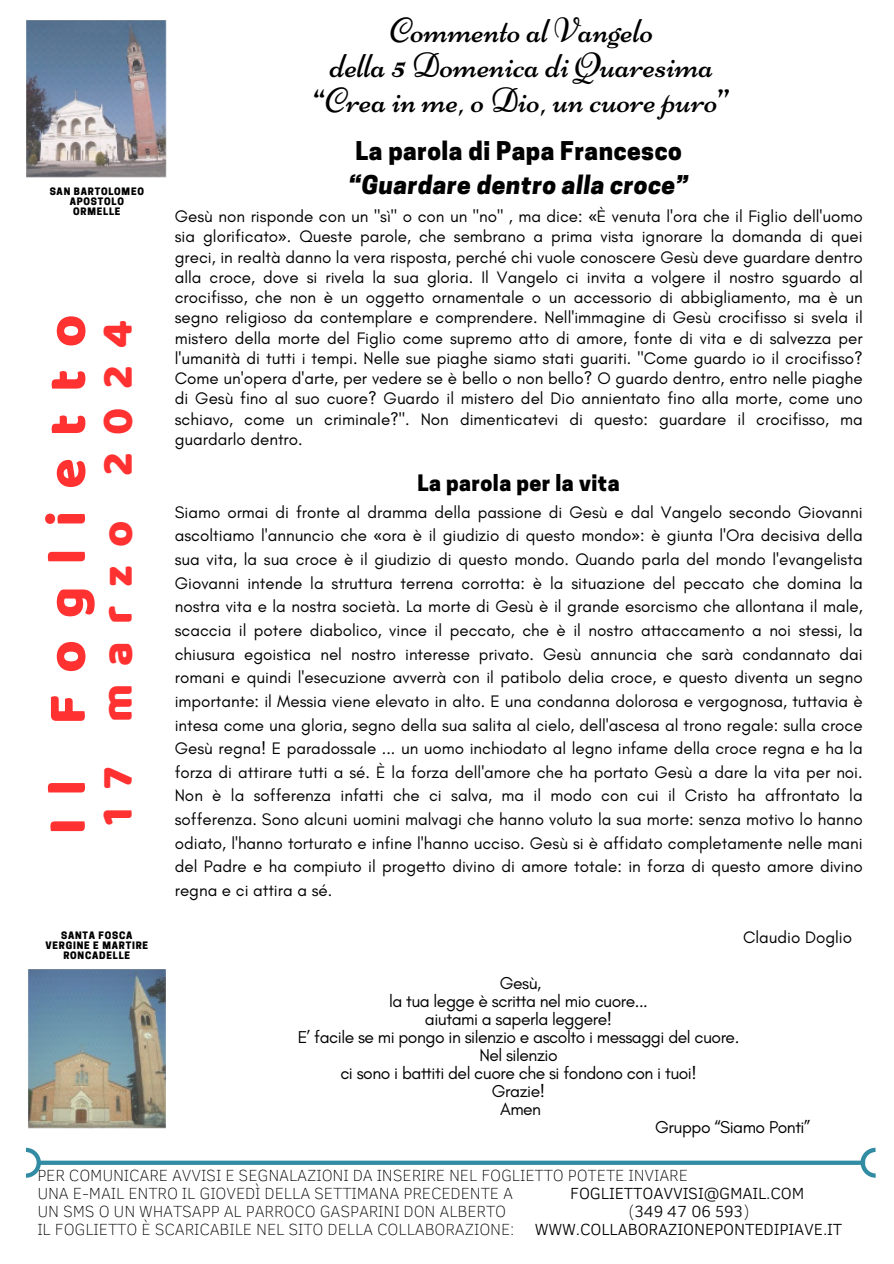
<style>
.page{position:relative;width:894px;height:1264px;background:#fff}
.page>*{position:absolute;margin:0;border:0;box-sizing:border-box;transform-origin:0 0}
.t1{font:55.5px "Baloo";letter-spacing:.4em;color:#ff3131}
.t2{font:45px "Baloo";letter-spacing:.4em;color:#ff3131}
.t3{font:35.25px/34.8px "Niconne";color:#000;text-align:center}
.t4{font:italic 800 24.3px/33.8px "Cooper Hewitt";letter-spacing:.02em;color:#000}
.t5{font:800 21.3px "Cooper Hewitt";letter-spacing:.02em;color:#000}
.t6{font:17.4px "Glacial Indifference";letter-spacing:-.025em;color:#000}
.t7{font:16.95px/23.7px "Glacial Indifference";color:#000;text-align:justify}
.t8{font:100 16.5px/18px "Clear Sans";letter-spacing:-.01em;color:#000}
.t9{font:300 16.5px "Clear Sans";letter-spacing:-.01em;color:#000}
.t10{font:800 9.6px "Cooper Hewitt";letter-spacing:.08em;color:#000}
.s1{font-style:normal}
.s2{font-family:"Noto Sans"}
.s3{font-weight:300}
</style>
<div class="page">
<img style="left:26px;top:20px;width:141px;height:158px">
<img style="left:28px;top:969px;width:137px;height:159px">
<svg style="left:26px;top:1147px;width:849px;height:30px"></svg>
<p class="t10" style="left:50px;top:188px;width:96px">SAN BARTOLOMEO</p>
<p class="t10" style="left:70px;top:198px;width:56px">APOSTOLO</p>
<p class="t10" style="left:73px;top:208px;width:49px">ORMELLE</p>
<p class="t1" style="left:33px;top:834px;width:521px;rotate:-90deg">Il Foglietto</p>
<p class="t2" style="left:90px;top:824px;width:505px;rotate:-90deg">17 marzo 2024</p>
<p class="t10" style="left:61px;top:931px;width:73px">SANTA FOSCA</p>
<h1 class="t10" style="left:45px;top:941px;width:104px">VERGINE E MARTIRE</h1>
<p class="t10" style="left:63px;top:951px;width:68px">RONCADELLE</p>
<h2 class="t3" style="left:313px;top:13px;width:418px">Commento al Vangelo<br>della 5 Domenica di Quaresima “Crea in me, o Dio, un cuore puro”</h2>
<p class="t4" style="left:348px;top:137px;width:341px"><span class="s1">La parola di Papa Francesco </span>“Guardare dentro alla croce”</p>
<p class="t7" style="left:175px;top:206px;width:689px;line-height:20.2px">Gesù non risponde con un "sì" o con un "no" , ma dice: <span class="s2">«</span>È venuta l'ora che il Figlio dell'uomo sia glorificato<span class="s2">»</span>. Queste parole, che sembrano a prima vista ignorare la domanda di quei greci, in realtà danno la vera risposta, perché chi vuole conoscere Gesù deve guardare dentro alla croce, dove si rivela la sua gloria. Il Vangelo ci invita a volgere il nostro sguardo al crocifisso, che non è un oggetto ornamentale o un accessorio di abbigliamento, ma è un segno religioso da contemplare e comprendere. Nell'immagine di Gesù crocifisso si svela il mistero della morte del Figlio come supremo atto di amore, fonte di vita e di salvezza per l'umanità di tutti i tempi. Nelle sue piaghe siamo stati guariti. "Come guardo io il crocifisso?<br>Come un'opera d'arte, per vedere se è bello o non bello? O guardo dentro, entro nelle piaghe di Gesù fino al suo cuore? Guardo il mistero del Dio annientato fino alla morte, come uno schiavo, come un criminale?". Non dimenticatevi di questo: guardare il crocifisso, ma guardarlo dentro.</p>
<h4 class="t5" style="left:417px;top:475px;width:204px">La parola per la vita</h4>
<h4 class="t7" style="left:175px;top:500px;width:689px">Siamo ormai di fronte al dramma della passione di Gesù e dal Vangelo secondo Giovanni ascoltiamo l'annuncio che <span class="s2">«</span>ora è il giudizio di questo mondo<span class="s2">»</span>: è giunta l'Ora decisiva della sua vita, la sua croce è il giudizio di questo mondo. Quando parla del mondo l'evangelista Giovanni intende la struttura terrena corrotta: è la situazione del peccato che domina la nostra vita e la nostra società. La morte di Gesù è il grande esorcismo che allontana il male, scaccia il potere diabolico, vince il peccato, che è il nostro attaccamento a noi stessi, la chiusura egoistica nel nostro interesse privato. Gesù annuncia che sarà condannato dai romani e quindi l'esecuzione avverrà con il patibolo delia croce, e questo diventa un segno importante: il Messia viene elevato in alto. E una condanna dolorosa e vergognosa, tuttavia è intesa come una gloria, segno della sua salita al cielo, dell'ascesa al trono regale: sulla croce Gesù regna! E paradossale ... un uomo inchiodato al legno infame della croce regna e ha la forza di attirare tutti a sé. È la forza dell'amore che ha portato Gesù a dare la vita per noi.<br>Non è la sofferenza infatti che ci salva, ma il modo con cui il Cristo ha affrontato la sofferenza. Sono alcuni uomini malvagi che hanno voluto la sua morte: senza motivo lo hanno odiato, l'hanno torturato e infine l'hanno ucciso. Gesù si è affidato completamente nelle mani del Padre e ha compiuto il progetto divino di amore totale: in forza di questo amore divino regna e ci attira a sé.</h4>
<h4 class="t7" style="left:743px;top:925px;width:110px">Claudio Doglio</h4>
<h4 class="t6" style="left:500px;top:972px;width:43px">Gesù,</h4>
<h4 class="t6" style="left:389px;top:990px;width:260px">la tua legge è scritta nel mio cuore...</h4>
<h4 class="t6" style="left:425px;top:1008px;width:188px">aiutami a saperla leggere!</h4>
<h4 class="t6" style="left:297px;top:1026px;width:443px">E’ facile se mi pongo in silenzio e ascolto i messaggi del cuore.</h4>
<h4 class="t6" style="left:479px;top:1044px;width:80px">Nel silenzio</h4>
<h4 class="t6" style="left:340px;top:1062px;width:358px">ci sono i battiti del cuore che si fondono con i tuoi!</h4>
<h4 class="t6" style="left:492px;top:1080px;width:55px">Grazie!</h4>
<h4 class="t6" style="left:500px;top:1098px;width:43px">Amen</h4>
<h4 class="t6" style="left:655px;top:1116px;width:157px">Gruppo “Siamo Ponti”</h4>
<p class="t8" style="left:37px;top:1165px;width:652px">PER COMUNICARE AVVISI E SEGNALAZIONI DA INSERIRE NEL FOGLIETTO POTETE INVIARE<br>UNA E-MAIL ENTRO IL GIOVEDÌ DELLA SETTIMANA PRECEDENTE A</p>
<p class="t9" style="left:570px;top:1181px;width:235px">FOGLIETTOAVVISI@GMAIL.COM</p>
<p class="t8" style="left:37px;top:1201px;width:806px;text-indent:591px">(<span class="s3">349 47 06 593</span>)<br>IL FOGLIETTO È SCARICABILE NEL SITO DELLA COLLABORAZIONE: <span class="s3">WWW.COLLABORAZIONEPONTEDIPIAVE.IT</span></p>
<p class="t8" style="left:37px;top:1201px;width:470px">UN SMS O UN WHATSAPP AL PARROCO GASPARINI DON ALBERTO</p>
</div>
